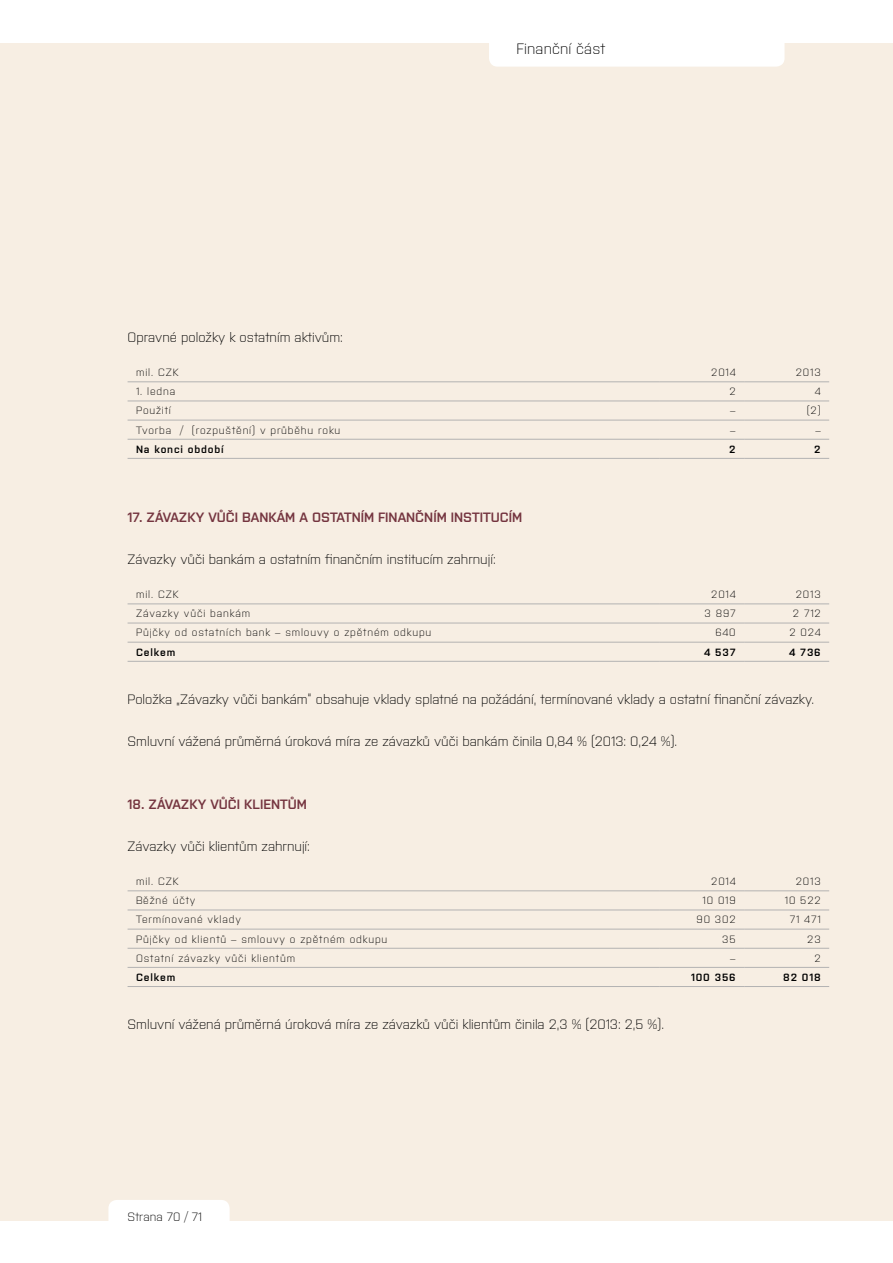
<style>
.page{position:relative;width:893px;height:1263px;background:#fff}
.page>*{position:absolute;margin:0;border:0;box-sizing:border-box;transform-origin:0 0}
.t1{font:300 15px "Purista";letter-spacing:.01em;color:#000}
.t2{font:300 13.5px "Purista";color:#000}
.t3{font:600 13.5px "Purista";color:#74343f}
.t4{font:300 12px "Purista";letter-spacing:.01em;color:#000}
.t5{font:300 10.5px "Purista";letter-spacing:.08em;color:#000}
.t6{font:600 10.5px "Purista";letter-spacing:.08em;color:#000}
</style>
<div class="page">
<div style="left:0;top:43px;width:893px;height:1177px;background:#f7eee3"></div>
<div style="left:489px;top:17px;width:295px;height:50px;background:#fff;border-radius:9px"></div>
<div style="left:108px;top:1200px;width:122px;height:49px;background:#fff;border-radius:9px"></div>
<hr style="left:128px;top:381px;width:531px;height:1px;background:#b3b2b2">
<hr style="left:659px;top:381px;width:85px;height:1px;background:#b3b2b2">
<hr style="left:744px;top:381px;width:85px;height:1px;background:#b3b2b2">
<hr style="left:128px;top:401px;width:531px;height:1px;background:#b3b2b2">
<hr style="left:659px;top:401px;width:85px;height:1px;background:#b3b2b2">
<hr style="left:744px;top:401px;width:85px;height:1px;background:#b3b2b2">
<hr style="left:128px;top:420px;width:531px;height:1px;background:#b3b2b2">
<hr style="left:659px;top:420px;width:85px;height:1px;background:#b3b2b2">
<hr style="left:744px;top:420px;width:85px;height:1px;background:#b3b2b2">
<hr style="left:128px;top:439px;width:531px;height:1px;background:#b3b2b2">
<hr style="left:659px;top:439px;width:85px;height:1px;background:#b3b2b2">
<hr style="left:744px;top:439px;width:85px;height:1px;background:#b3b2b2">
<hr style="left:128px;top:458px;width:531px;height:1px;background:#b3b2b2">
<hr style="left:659px;top:458px;width:85px;height:1px;background:#b3b2b2">
<hr style="left:744px;top:458px;width:85px;height:1px;background:#b3b2b2">
<hr style="left:128px;top:603px;width:531px;height:1px;background:#b3b2b2">
<hr style="left:659px;top:603px;width:85px;height:1px;background:#b3b2b2">
<hr style="left:744px;top:603px;width:85px;height:1px;background:#b3b2b2">
<hr style="left:128px;top:623px;width:531px;height:1px;background:#b3b2b2">
<hr style="left:659px;top:623px;width:85px;height:1px;background:#b3b2b2">
<hr style="left:744px;top:623px;width:85px;height:1px;background:#b3b2b2">
<hr style="left:128px;top:642px;width:531px;height:1px;background:#b3b2b2">
<hr style="left:659px;top:642px;width:85px;height:1px;background:#b3b2b2">
<hr style="left:744px;top:642px;width:85px;height:1px;background:#b3b2b2">
<hr style="left:128px;top:661px;width:531px;height:1px;background:#b3b2b2">
<hr style="left:659px;top:661px;width:85px;height:1px;background:#b3b2b2">
<hr style="left:744px;top:661px;width:85px;height:1px;background:#b3b2b2">
<hr style="left:128px;top:890px;width:531px;height:1px;background:#b3b2b2">
<hr style="left:659px;top:890px;width:85px;height:1px;background:#b3b2b2">
<hr style="left:744px;top:890px;width:85px;height:1px;background:#b3b2b2">
<hr style="left:128px;top:909px;width:531px;height:1px;background:#b3b2b2">
<hr style="left:659px;top:909px;width:85px;height:1px;background:#b3b2b2">
<hr style="left:744px;top:909px;width:85px;height:1px;background:#b3b2b2">
<hr style="left:128px;top:929px;width:531px;height:1px;background:#b3b2b2">
<hr style="left:659px;top:929px;width:85px;height:1px;background:#b3b2b2">
<hr style="left:744px;top:929px;width:85px;height:1px;background:#b3b2b2">
<hr style="left:128px;top:948px;width:531px;height:1px;background:#b3b2b2">
<hr style="left:659px;top:948px;width:85px;height:1px;background:#b3b2b2">
<hr style="left:744px;top:948px;width:85px;height:1px;background:#b3b2b2">
<hr style="left:128px;top:967px;width:531px;height:1px;background:#b3b2b2">
<hr style="left:659px;top:967px;width:85px;height:1px;background:#b3b2b2">
<hr style="left:744px;top:967px;width:85px;height:1px;background:#b3b2b2">
<hr style="left:128px;top:986px;width:531px;height:1px;background:#b3b2b2">
<hr style="left:659px;top:986px;width:85px;height:1px;background:#b3b2b2">
<hr style="left:744px;top:986px;width:85px;height:1px;background:#b3b2b2">
<p class="t1" style="left:517px;top:38px;width:90px">Finanční část</p>
<p class="t2" style="left:128px;top:327px;width:217px">Opravné položky k ostatním aktivům:</p>
<p class="t5" style="left:136px;top:365px;width:44px">mil. CZK</p>
<p class="t5" style="left:711px;top:365px;width:26px">2014</p>
<p class="t5" style="left:796px;top:365px;width:26px">2013</p>
<p class="t5" style="left:136px;top:384px;width:41px">1. ledna</p>
<p class="t5" style="left:729px;top:384px;width:8px">2</p>
<p class="t5" style="left:815px;top:384px;width:7px">4</p>
<p class="t5" style="left:136px;top:403px;width:36px">Použití</p>
<p class="t5" style="left:730px;top:403px;width:7px">–</p>
<p class="t5" style="left:807px;top:403px;width:15px">(2)</p>
<p class="t5" style="left:136px;top:422px;width:206px">Tvorba / (rozpuštění) v průběhu roku</p>
<p class="t6" style="left:136px;top:441px;width:89px">Na konci období</p>
<p class="t6" style="left:729px;top:441px;width:8px">2</p>
<p class="t6" style="left:814px;top:441px;width:8px">2</p>
<p class="t3" style="left:128px;top:507px;width:396px">17. ZÁVAZKY VŮČI BANKÁM A OSTATNÍM FINANČNÍM INSTITUCÍM</p>
<p class="t2" style="left:128px;top:549px;width:370px">Závazky vůči bankám a ostatním finančním institucím zahrnují:</p>
<p class="t5" style="left:136px;top:587px;width:44px">mil. CZK</p>
<p class="t5" style="left:711px;top:587px;width:26px">2014</p>
<p class="t5" style="left:796px;top:587px;width:26px">2013</p>
<p class="t5" style="left:136px;top:606px;width:116px">Závazky vůči bankám</p>
<p class="t5" style="left:705px;top:606px;width:33px">3 897</p>
<p class="t5" style="left:793px;top:606px;width:29px">2 712</p>
<p class="t5" style="left:136px;top:625px;width:297px">Půjčky od ostatních bank – smlouvy o zpětném odkupu</p>
<p class="t5" style="left:715px;top:625px;width:22px">640</p>
<p class="t5" style="left:789px;top:625px;width:33px">2 024</p>
<p class="t6" style="left:136px;top:644px;width:41px">Celkem</p>
<p class="t6" style="left:704px;top:644px;width:33px">4 537</p>
<p class="t6" style="left:789px;top:644px;width:33px">4 736</p>
<p class="t2" style="left:128px;top:689px;width:688px">Položka „Závazky vůči bankám“ obsahuje vklady splatné na požádání, termínované vklady a ostatní finanční závazky.</p>
<p class="t2" style="left:128px;top:731px;width:551px">Smluvní vážená průměrná úroková míra ze závazků vůči bankám činila 0,84 % (2013: 0,24 %).</p>
<p class="t3" style="left:128px;top:794px;width:181px">18. ZÁVAZKY VŮČI KLIENTŮM</p>
<p class="t2" style="left:128px;top:836px;width:184px">Závazky vůči klientům zahrnují:</p>
<p class="t5" style="left:136px;top:874px;width:44px">mil. CZK</p>
<p class="t5" style="left:711px;top:874px;width:26px">2014</p>
<p class="t5" style="left:796px;top:874px;width:26px">2013</p>
<p class="t5" style="left:136px;top:893px;width:61px">Běžné účty</p>
<p class="t5" style="left:703px;top:893px;width:35px">10 019</p>
<p class="t5" style="left:785px;top:893px;width:37px">10 522</p>
<p class="t5" style="left:136px;top:912px;width:106px">Termínované vklady</p>
<p class="t5" style="left:697px;top:912px;width:41px">90 302</p>
<p class="t5" style="left:790px;top:912px;width:32px">71 471</p>
<p class="t5" style="left:136px;top:931px;width:253px">Půjčky od klientů – smlouvy o zpětném odkupu</p>
<p class="t5" style="left:722px;top:931px;width:15px">35</p>
<p class="t5" style="left:807px;top:931px;width:15px">23</p>
<p class="t5" style="left:136px;top:950px;width:161px">Ostatní závazky vůči klientům</p>
<p class="t5" style="left:730px;top:950px;width:7px">–</p>
<p class="t5" style="left:814px;top:950px;width:8px">2</p>
<p class="t6" style="left:136px;top:969px;width:41px">Celkem</p>
<p class="t6" style="left:691px;top:969px;width:46px">100 356</p>
<p class="t6" style="left:783px;top:969px;width:39px">82 018</p>
<p class="t2" style="left:128px;top:1014px;width:538px">Smluvní vážená průměrná úroková míra ze závazků vůči klientům činila 2,3 % (2013: 2,5 %).</p>
<p class="t4" style="left:128px;top:1208px;width:76px">Strana 70 / 71</p>
</div>
